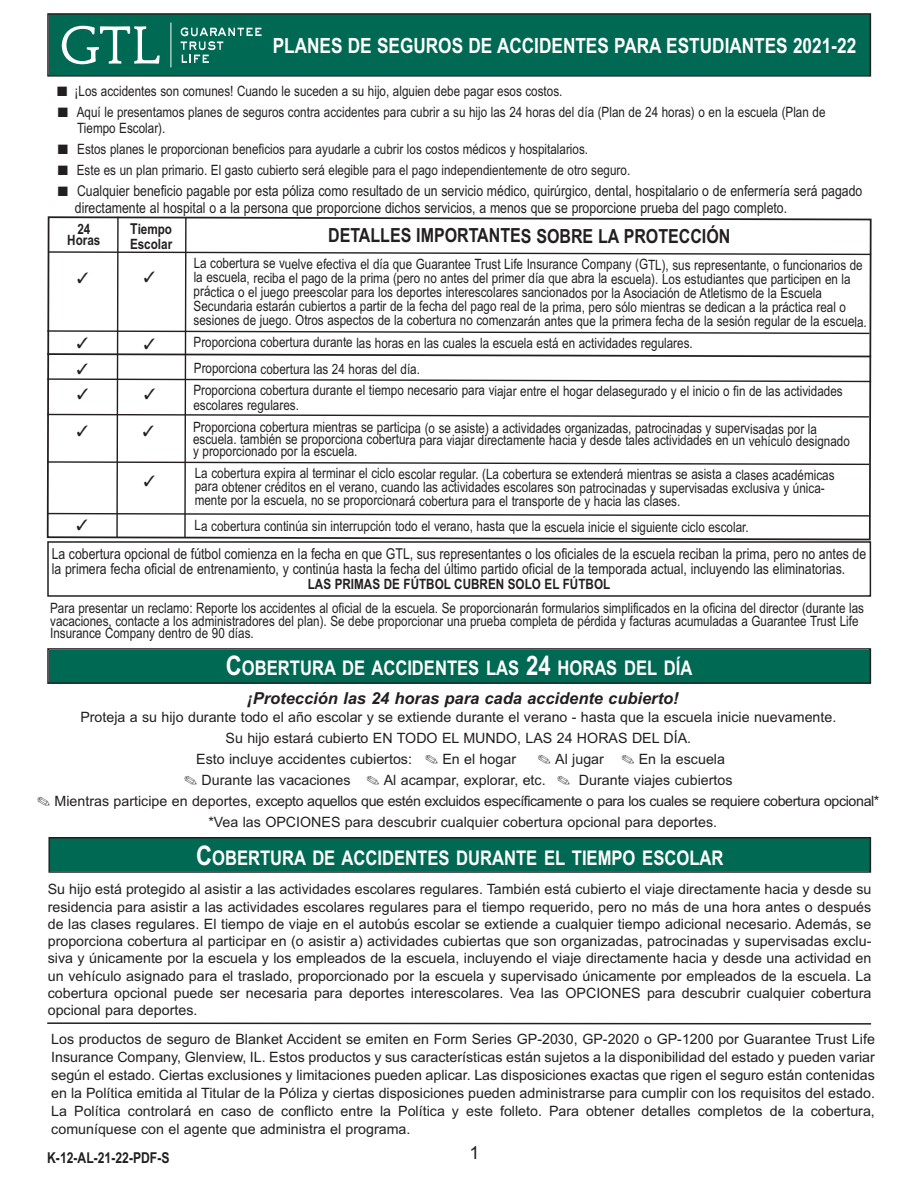
<style>
.page{position:relative;width:918px;height:1188px;background:#fff}
.page>*{position:absolute;margin:0;border:0;box-sizing:border-box;transform-origin:0 0}
.t1{font:700 21px "Arial Narrow";color:#fff}
.t2{font:700 20.25px "Arial Narrow";color:#fff}
.t3{font:700 19.5px "Arial Narrow";color:#231f20}
.t4{font:18px "Arial";color:#231f20}
.t5{font:italic 700 16.5px "Arial";color:#231f20}
.t6{font:15px/14.2px "Arial Narrow";color:#231f20}
.t7{font:700 15px "Arial Narrow";color:#231f20}
.t8{font:14.25px/14.1px "Arial Narrow";letter-spacing:-.005em;color:#231f20}
.t9{font:14.25px/17.2px "Arial";color:#231f20;text-align:justify}
.t10{font:14.25px "Arial";letter-spacing:-.03em;color:#231f20}
.t11{font:700 14.25px/11.2px "Arial Narrow";color:#231f20;text-align:center}
.s1{font-size:15px}
.s2{font-size:27px}
</style>
<div class="page">
<div style="left:47px;top:541px;width:824px;height:56px;border:2px solid #231f20"></div>
<div style="left:49px;top:15px;width:821px;height:60px;background:#006954"></div>
<div style="left:47px;top:13px;width:824px;height:64px;border:2px solid #231f20"></div>
<div style="left:49px;top:650px;width:821px;height:32px;background:#006954"></div>
<div style="left:47px;top:648px;width:824px;height:36px;border:2px solid #231f20"></div>
<div style="left:50px;top:838px;width:820px;height:33px;background:#006954"></div>
<div style="left:48px;top:837px;width:823px;height:36px;border:2px solid #231f20"></div>
<svg style="left:47px;top:1022px;width:825px;height:3px"></svg>
<svg style="left:62px;top:26px;width:98px;height:38px"></svg>
<svg style="left:181px;top:27px;width:81px;height:36px"></svg>
<hr style="left:171px;top:23px;width:1px;height:44px;background:#fff">
<svg style="left:46px;top:216px;width:826px;height:323px"></svg>
<h1 class="t1" style="left:273px;top:34px;width:585px">PLANES DE SEGUROS DE ACCIDENTES PARA ESTUDIANTES 2021-22</h1>
<p class="t8" style="left:57px;top:85px;width:507px">■ ¡Los accidentes son comunes! Cuando le suceden a su hijo, alguien debe pagar esos costos.</p>
<p class="t8" style="left:77px;top:105px;width:750px;line-height:16.5px;text-indent:-19px">■ Aquí le presentamos planes de seguros contra accidentes para cubrir a su hijo las 24 horas del día (Plan de 24 horas) o en la escuela (Plan de<br>Tiempo Escolar).</p>
<p class="t8" style="left:58px;top:144px;width:532px">■ Estos planes le proporcionan beneficios para ayudarle a cubrir los costos médicos y hospitalarios.</p>
<p class="t8" style="left:58px;top:165px;width:574px">■ Este es un plan primario. El gasto cubierto será elegible para el pago independientemente de otro seguro.</p>
<p class="t6" style="left:75px;top:184px;width:789px;line-height:16.5px;text-indent:-17px">■ Cualquier beneficio pagable por esta póliza como resultado de un servicio médico, quirúrgico, dental, hospitalario o de enfermería será pagado directamente al hospital o a la persona que proporcione dichos servicios, a menos que se proporcione prueba del pago completo.</p>
<p class="t11" style="left:67px;top:223px;width:35px">24<br>Horas</p>
<p class="t11" style="left:130px;top:221px;width:44px;line-height:15px;text-align:left"><span class="s1">T</span>iempo<br>Escolar</p>
<h3 class="t3" style="left:328px;top:224px;width:404px">DETALLES IMPORTANTES SOBRE LA PROTECCIÓN</h3>
<p class="t8" style="left:194px;top:259px;width:675px">La cobertura se vuelve efectiva el día que Guarantee Trust Life Insurance Company (GTL), sus representante, o funcionarios de la escuela, reciba el pago de la prima (pero no antes del primer día que abra la escuela). Los estudiantes que participen en la práctica o el juego preescolar para los deportes interescolares sancionados por la Asociación de Atletismo de la Escuela Secundaria estarán cubiertos a partir de la fecha del pago real de la prima, pero sólo mientras se dedican a la práctica real o sesiones de juego. Otros aspectos de la cobertura no comenzarán antes que la primera fecha de la sesión regular de la escuela.</p>
<p class="t8" style="left:194px;top:331px;width:501px;line-height:25.8px">Proporciona cobertura durante las horas en las cuales la escuela está en actividades regulares.<br>Proporciona cobertura las 24 horas del día.</p>
<p class="t8" style="left:193px;top:385px;width:651px">Proporciona cobertura durante el tiempo necesario para viajar entre el hogar delasegurado y el inicio o fin de las actividades escolares regulares.</p>
<p class="t8" style="left:193px;top:423px;width:658px;line-height:11.7px">Proporciona cobertura mientras se participa (o se asiste) a actividades organizadas, patrocinadas y supervisadas por la escuela. también se proporciona cobertura para viajar directamente hacia y desde tales actividades en un vehículo designado y proporcionado por la escuela.</p>
<p class="t8" style="left:195px;top:469px;width:641px;line-height:13.4px">La cobertura expira al terminar el ciclo escolar regular. (La cobertura se extenderá mientras se asista a clases académicas para obtener créditos en el verano, cuando las actividades escolares son patrocinadas y supervisadas exclusiva y única&shy;mente por la escuela, no se proporcionará cobertura para el transporte de y hacia las clases.</p>
<p class="t8" style="left:195px;top:521px;width:556px">La cobertura continúa sin interrupción todo el verano, hasta que la escuela inicie el siguiente ciclo escolar.</p>
<p class="t6" style="left:52px;top:548px;width:816px">La cobertura opcional de fútbol comienza en la fecha en que GTL, sus representantes o los oficiales de la escuela reciban la prima, pero no antes de la primera fecha oficial de entrenamiento, y continúa hasta la fecha del último partido oficial de la temporada actual, incluyendo las eliminatorias.</p>
<p class="t11" style="left:308px;top:579px;width:304px">LAS PRIMAS DE FÚTBOL CUBREN SOLO EL FÚTBOL</p>
<p class="t8" style="left:50px;top:603px;width:815px;line-height:12.8px">Para presentar un reclamo: Reporte los accidentes al oficial de la escuela. Se proporcionarán formularios simplificados en la oficina del director (durante las vacaciones, contacte a los administradores del plan). Se debe proporcionar una prueba completa de pérdida y facturas acumuladas a Guarantee Trust Life<br>Insurance Company dentro de 90 días.</p>
<h2 class="t2" style="left:226px;top:657px;width:468px"><span class="s2">C</span>OBERTURA DE ACCIDENTES LAS <span class="s2">24</span> HORAS DEL DÍA</h2>
<p class="t5" style="left:247px;top:689px;width:433px">¡Protección las 24 horas para cada accidente cubierto!</p>
<p class="t9" style="left:80px;top:710px;width:758px">Proteja a su hijo durante todo el año escolar y se extiende durante el verano - hasta que la escuela inicie nuevamente.</p>
<p class="t9" style="left:226px;top:731px;width:467px">Su hijo estará cubierto EN TODO EL MUNDO, LAS 24 HORAS DEL DÍA.</p>
<p class="t9" style="left:196px;top:752px;width:217px">Esto incluye accidentes cubiertos:</p>
<p class="t9" style="left:442px;top:752px;width:75px">En el hogar</p>
<p class="t9" style="left:555px;top:752px;width:50px">Al jugar</p>
<p class="t9" style="left:639px;top:752px;width:88px">En la escuela</p>
<p class="t9" style="left:202px;top:773px;width:150px">Durante las vacaciones</p>
<p class="t9" style="left:384px;top:773px;width:163px">Al acampar, explorar, etc.</p>
<p class="t9" style="left:579px;top:773px;width:155px">Durante viajes cubiertos</p>
<p class="t10" style="left:55px;top:796px;width:826px">Mientras participe en deportes, excepto aquellos que estén excluidos específicamente o para los cuales se requiere cobertura opcional*</p>
<p class="t9" style="left:208px;top:815px;width:510px">*Vea las OPCIONES para descubrir cualquier cobertura opcional para deportes.</p>
<h2 class="t2" style="left:196px;top:846px;width:529px"><span class="s2">C</span>OBERTURA DE ACCIDENTES DURANTE EL TIEMPO ESCOLAR</h2>
<p class="t9" style="left:48px;top:882px;width:825px">Su hijo está protegido al asistir a las actividades escolares regulares. También está cubierto el viaje directamente hacia y desde su residencia para asistir a las actividades escolares regulares para el tiempo requerido, pero no más de una hora antes o después de las clases regulares. El tiempo de viaje en el autobús escolar se extiende a cualquier tiempo adicional necesario. Además, se proporciona cobertura al participar en (o asistir a) actividades cubiertas que son organizadas, patrocinadas y supervisadas exclu&shy;siva y únicamente por la escuela y los empleados de la escuela, incluyendo el viaje directamente hacia y desde una actividad en un vehículo asignado para el traslado, proporcionado por la escuela y supervisado únicamente por empleados de la escuela. La cobertura opcional puede ser necesaria para deportes interescolares. Vea las OPCIONES para descubrir cualquier cobertura opcional para deportes.</p>
<p class="t9" style="left:51px;top:1032px;width:825px;line-height:18px">Los productos de seguro de Blanket Accident se emiten en Form Series GP-2030, GP-2020 o GP-1200 por Guarantee Trust Life Insurance Company, Glenview, IL. Estos productos y sus características están sujetos a la disponibilidad del estado y pueden variar según el estado. Ciertas exclusiones y limitaciones pueden aplicar. Las disposiciones exactas que rigen el seguro están contenidas en la Política emitida al Titular de la Póliza y ciertas disposiciones pueden administrarse para cumplir con los requisitos del estado.<br>La Política controlará en caso de conflicto entre la Política y este folleto. Para obtener detalles completos de la cobertura, comuníquese con el agente que administra el programa.</p>
<p class="t7" style="left:47px;top:1149px;width:124px">K-12-AL-21-22-PDF-S</p>
<p class="t4" style="left:470px;top:1146px;width:12px">1</p>
</div>
